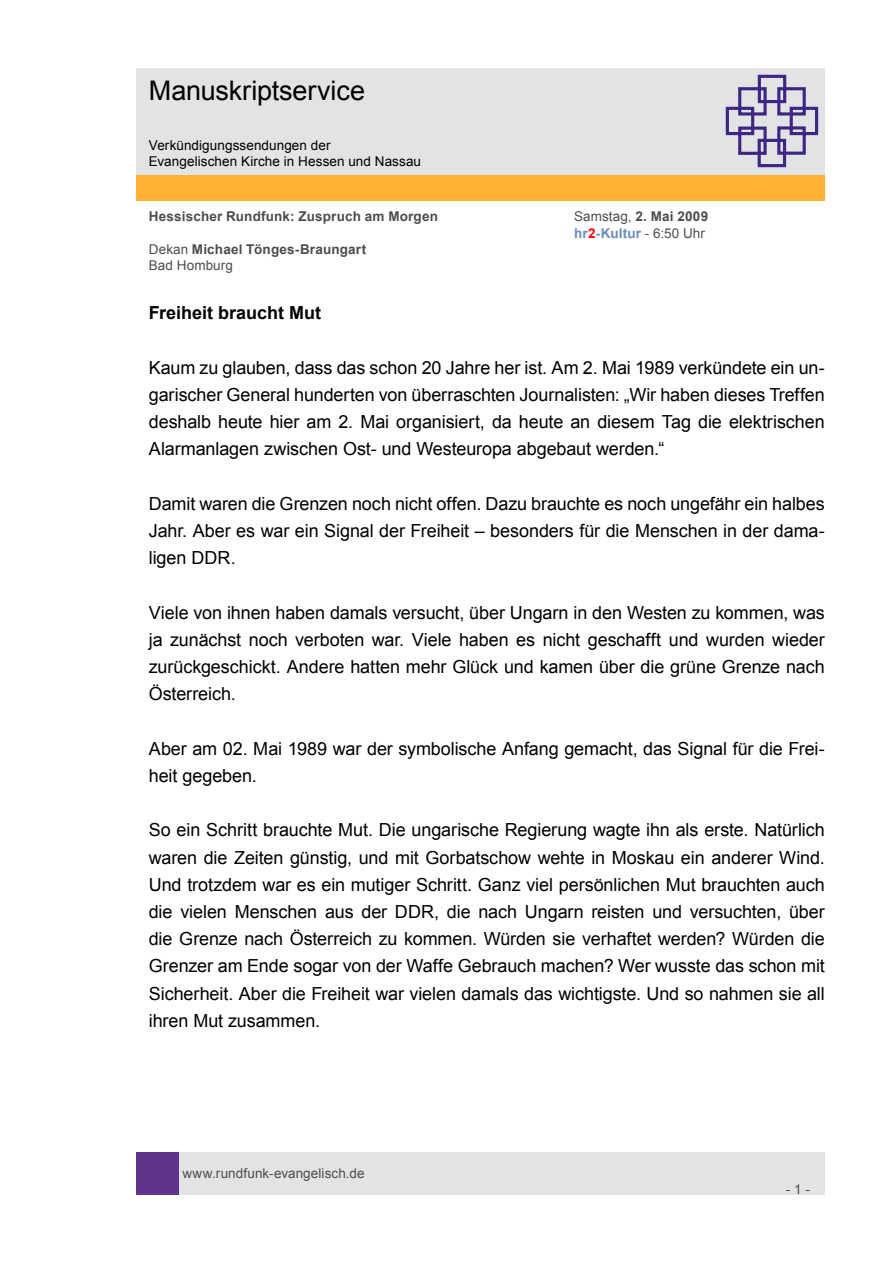
<style>
.page{position:relative;width:893px;height:1263px;background:#fff}
.page>*{position:absolute;margin:0;border:0;box-sizing:border-box;transform-origin:0 0}
.t1{font:27px "Arial";letter-spacing:-.005em;color:#000}
.t2{font:18px/27.2px "Arial";letter-spacing:-.005em;color:#000;text-align:justify}
.t3{font:700 18px "Arial";color:#000}
.t4{font:700 13.5px/16.2px "Arial";letter-spacing:.015em;color:#4d4d4d}
.t5{font:13.5px/16.2px "Arial";letter-spacing:.005em;color:#4d4d4d}
.t6{font:13.5px/16.2px "Arial";letter-spacing:.005em;color:#000}
.s1{font-weight:700}
.s2{font-weight:700;color:#688bc0}
.s3{font-weight:700;color:#f00}
.s4{font-weight:400}
</style>
<div class="page">
<div style="left:179px;top:1152px;width:646px;height:43px;background:#e2e3e4"></div>
<div style="left:136px;top:1152px;width:43px;height:43px;background:#5f348a"></div>
<div style="left:136px;top:175px;width:689px;height:26px;background:#ffb132"></div>
<div style="left:136px;top:68px;width:689px;height:106px;background:#e2e3e4"></div>
<svg style="left:725px;top:74px;width:94px;height:94px"></svg>
<h1 class="t1" style="left:149px;top:73px;width:218px">Manuskriptservice</h1>
<p class="t6" style="left:149px;top:137px;width:274px">Verkündigungssendungen der<br>Evangelischen Kirche in Hessen und Nassau</p>
<p class="t4" style="left:149px;top:209px;width:291px">Hessischer Rundfunk: Zuspruch am Morgen</p>
<p class="t5" style="left:574px;top:209px;width:136px">Samstag, <span class="s1">2. Mai 2009 </span><span class="s2">hr</span><span class="s3">2</span><span class="s2">-Kultur</span> - 6:50 Uhr</p>
<p class="t4" style="left:149px;top:241px;width:219px"><span class="s4">Dekan</span> Michael Tönges-Braungart<br><span class="s4">Bad Homburg</span></p>
<p class="t3" style="left:149px;top:301px;width:174px">Freiheit braucht Mut</p>
<p class="t2" style="left:149px;top:354px;width:678px">Kaum zu glauben, dass das schon 20 Jahre her ist. Am 2. Mai 1989 verkündete ein un&shy;garischer General hunderten von überraschten Journalisten: „Wir haben dieses Treffen deshalb heute hier am 2. Mai organisiert, da heute an diesem Tag die elektrischen Alarmanlagen zwischen Ost- und Westeuropa abgebaut werden.“</p>
<p class="t2" style="left:149px;top:490px;width:678px">Damit waren die Grenzen noch nicht offen. Dazu brauchte es noch ungefähr ein halbes Jahr. Aber es war ein Signal der Freiheit – besonders für die Menschen in der dama&shy;ligen DDR.</p>
<p class="t2" style="left:149px;top:599px;width:677px">Viele von ihnen haben damals versucht, über Ungarn in den Westen zu kommen, was ja zunächst noch verboten war. Viele haben es nicht geschafft und wurden wieder zurückgeschickt. Andere hatten mehr Glück und kamen über die grüne Grenze nach Österreich.</p>
<p class="t2" style="left:149px;top:735px;width:678px">Aber am 02. Mai 1989 war der symbolische Anfang gemacht, das Signal für die Frei&shy;heit gegeben.</p>
<p class="t2" style="left:149px;top:817px;width:678px">So ein Schritt brauchte Mut. Die ungarische Regierung wagte ihn als erste. Natürlich waren die Zeiten günstig, und mit Gorbatschow wehte in Moskau ein anderer Wind.<br>Und trotzdem war es ein mutiger Schritt. Ganz viel persönlichen Mut brauchten auch die vielen Menschen aus der DDR, die nach Ungarn reisten und versuchten, über die Grenze nach Österreich zu kommen. Würden sie verhaftet werden? Würden die Grenzer am Ende sogar von der Waffe Gebrauch machen? Wer wusste das schon mit Sicherheit. Aber die Freiheit war vielen damals das wichtigste. Und so nahmen sie all ihren Mut zusammen.</p>
<p class="t5" style="left:182px;top:1165px;width:184px">www.rundfunk-evangelisch.de</p>
<p class="t5" style="left:786px;top:1181px;width:26px">- 1 -</p>
</div>
